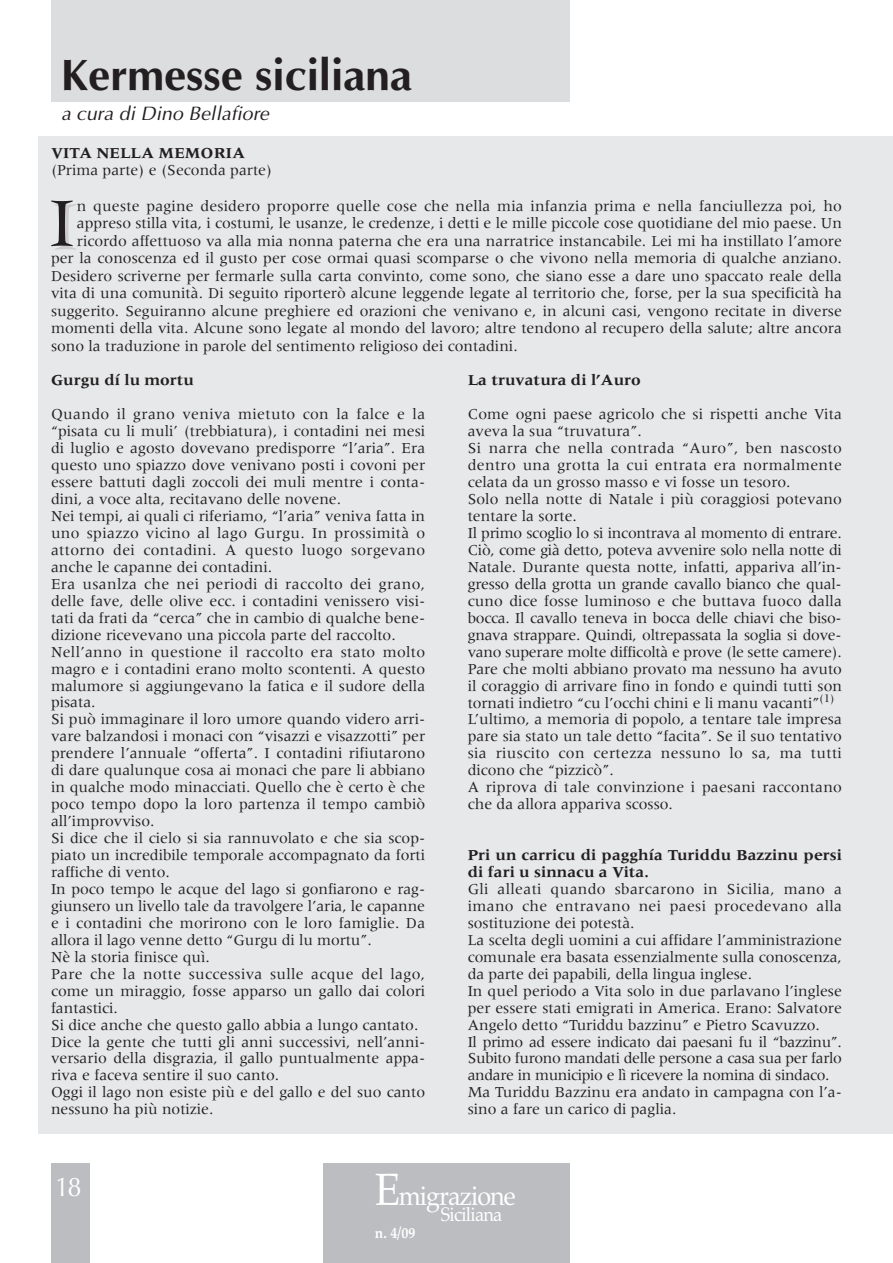
<style>
.page{position:relative;width:893px;height:1263px;background:#fff}
.page>*{position:absolute;margin:0;border:0;box-sizing:border-box;transform-origin:0 0}
.t1{font:71.1px "Meridien";color:#231f20}
.t2{font:700 44.25px "Optima";color:#231f20}
.t3{font:27px "Palatino";letter-spacing:-.04em;color:#fff;scale:.93 1}
.t4{font:27px "Optima";color:#fff;scale:.94 1}
.t5{font:italic 19.5px "Optima";letter-spacing:.005em;color:#231f20}
.t6{font:19.5px "Palatino";letter-spacing:-.04em;color:#fff;scale:.93 1}
.t7{font:15.75px/17px "Meridien";color:#231f20}
.t8{font:15.75px/33.9px "Meridien";letter-spacing:.02em;color:#231f20}
.t9{font:700 15px "Palatino";color:#fff;scale:.93 1}
.s1{font-weight:700}
.s2{font-size:45px}
</style>
<div class="page">
<div style="left:38px;top:136px;width:855px;height:997px;background:#e7e8e9"></div>
<div style="left:323px;top:1163px;width:247px;height:100px;background:#bcbdc0"></div>
<div style="left:51px;top:1163px;width:38px;height:100px;background:#bcbdc0"></div>
<div style="left:51px;top:0;width:519px;height:102px;background:#dcdddf"></div>
<p class="t2" style="left:61px;top:49px;width:353px">Kermesse siciliana</p>
<p class="t5" style="left:61px;top:102px;width:210px">a cura di Dino Bellafiore</p>
<p class="t7" style="left:51px;top:146px;width:223px"><span class="s1">VITA NELLA MEMORIA </span>(Prima parte) e (Seconda parte)</p>
<p class="t1" style="left:50px;top:197px;width:25px">I</p>
<p class="t7" style="left:77px;top:198px;width:766px">n queste pagine desidero proporre quelle cose che nella mia infanzia prima e nella fanciullezza poi, ho</p>
<p class="t7" style="left:77px;top:216px;width:767px">appreso stilla vita, i costumi, le usanze, le credenze, i detti e le mille piccole cose quotidiane del mio paese. Un</p>
<p class="t7" style="left:77px;top:233px;width:766px">ricordo affettuoso va alla mia nonna paterna che era una narratrice instancabile. Lei mi ha instillato l’amore</p>
<p class="t7" style="left:51px;top:251px;width:792px">per la conoscenza ed il gusto per cose ormai quasi scomparse o che vivono nella memoria di qualche anziano.</p>
<p class="t7" style="left:51px;top:268px;width:792px">Desidero scriverne per fermarle sulla carta convinto, come sono, che siano esse a dare uno spaccato reale della</p>
<p class="t7" style="left:51px;top:286px;width:792px">vita di una comunità. Di seguito riporterò alcune leggende legate al territorio che, forse, per la sua specificità ha</p>
<p class="t7" style="left:51px;top:304px;width:792px">suggerito. Seguiranno alcune preghiere ed orazioni che venivano e, in alcuni casi, vengono recitate in diverse</p>
<p class="t7" style="left:51px;top:321px;width:792px">momenti della vita. Alcune sono legate al mondo del lavoro; altre tendono al recupero della salute; altre ancora</p>
<p class="t7" style="left:51px;top:339px;width:468px">sono la traduzione in parole del sentimento religioso dei contadini.</p>
<p class="t8" style="left:51px;top:365px;width:376px"><span class="s1">Gurgu dí lu mortu<br></span>Quando il grano veniva mietuto con la falce e la</p>
<p class="t7" style="left:51px;top:424px;width:376px">“pisata cu li muli’ (trebbiatura), i contadini nei mesi di luglio e agosto dovevano predisporre “l’aria”. Era questo uno spiazzo dove venivano posti i covoni per essere battuti dagli zoccoli dei muli mentre i conta&shy;dini, a voce alta, recitavano delle novene.<br>Nei tempi, ai quali ci riferiamo, “l’aria” veniva fatta in uno spiazzo vicino al lago Gurgu. In prossimità o attorno dei contadini. A questo luogo sorgevano anche le capanne dei contadini.<br>Era usanlza che nei periodi di raccolto dei grano, delle fave, delle olive ecc. i contadini venissero visi&shy;tati da frati da “cerca” che in cambio di qualche bene&shy;dizione ricevevano una piccola parte del raccolto.<br>Nell’anno in questione il raccolto era stato molto magro e i contadini erano molto scontenti. A questo malumore si aggiungevano la fatica e il sudore della pisata.<br>Si può immaginare il loro umore quando videro arri&shy;vare balzandosi i monaci con “visazzi e visazzotti” per prendere l’annuale “offerta”. I contadini rifiutarono di dare qualunque cosa ai monaci che pare li abbiano in qualche modo minacciati. Quello che è certo è che poco tempo dopo la loro partenza il tempo cambiò all’improvviso.<br>Si dice che il cielo si sia rannuvolato e che sia scop&shy;piato un incredibile temporale accompagnato da forti raffiche di vento.<br>In poco tempo le acque del lago si gonfiarono e rag&shy;giunsero un livello tale da travolgere l’aria, le capanne e i contadini che morirono con le loro famiglie. Da allora il lago venne detto “Gurgu di lu mortu”.<br>Nè la storia finisce quì.<br>Pare che la notte successiva sulle acque del lago, come un miraggio, fosse apparso un gallo dai colori fantastici.<br>Si dice anche che questo gallo abbia a lungo cantato.<br>Dice la gente che tutti gli anni successivi, nell’anni&shy;versario della disgrazia, il gallo puntualmente appa&shy;riva e faceva sentire il suo canto.<br>Oggi il lago non esiste più e del gallo e del suo canto nessuno ha più notizie.</p>
<p class="t7" style="left:468px;top:365px;width:376px;line-height:33.9px"><span class="s1">La truvatura di l’Auro<br></span>Come ogni paese agricolo che si rispetti anche Vita</p>
<p class="t7" style="left:468px;top:424px;width:376px">aveva la sua “truvatura”.<br>Si narra che nella contrada “Auro”, ben nascosto dentro una grotta la cui entrata era normalmente celata da un grosso masso e vi fosse un tesoro.<br>Solo nella notte di Natale i più coraggiosi potevano tentare la sorte.<br>Il primo scoglio lo si incontrava al momento di entrare.<br>Ciò, come già detto, poteva avvenire solo nella notte di Natale. Durante questa notte, infatti, appariva all’in&shy;gresso della grotta un grande cavallo bianco che qual&shy;cuno dice fosse luminoso e che buttava fuoco dalla bocca. Il cavallo teneva in bocca delle chiavi che biso&shy;gnava strappare. Quindi, oltrepassata la soglia si dove&shy;vano superare molte difficoltà e prove (le sette camere).<br>Pare che molti abbiano provato ma nessuno ha avuto il coraggio di arrivare fino in fondo e quindi tutti son tornati indietro “cu l’occhi chini e li manu vacanti”<sup>(1)<br></sup>L’ultimo, a memoria di popolo, a tentare tale impresa pare sia stato un tale detto “facita”. Se il suo tentativo sia riuscito con certezza nessuno lo sa, ma tutti dicono che “pizzicò”.<br>A riprova di tale convinzione i paesani raccontano che da allora appariva scosso.</p>
<p class="t7" style="left:468px;top:848px;width:376px"><span class="s1">Pri un carricu di pagghía Turiddu Bazzinu persi di fari u sinnacu a Vita.<br></span>Gli alleati quando sbarcarono in Sicilia, mano a imano che entravano nei paesi procedevano alla sostituzione dei potestà.<br>La scelta degli uomini a cui affidare l’amministrazione comunale era basata essenzialmente sulla conoscenza, da parte dei papabili, della lingua inglese.<br>In quel periodo a Vita solo in due parlavano l’inglese per essere stati emigrati in America. Erano: Salvatore Angelo detto “Turiddu bazzinu” e Pietro Scavuzzo.<br>Il primo ad essere indicato dai paesani fu il “bazzinu”.<br>Subito furono mandati delle persone a casa sua per farlo andare in municipio e lì ricevere la nomina di sindaco.<br>Ma Turiddu Bazzinu era andato in campagna con l’a&shy;sino a fare un carico di paglia.</p>
<p class="t4" style="left:55px;top:1171px;width:30px">18</p>
<p class="t3" style="left:375px;top:1180px;width:153px"><span class="s2">E</span>migrazione</p>
<p class="t6" style="left:441px;top:1203px;width:68px">Siciliana</p>
<p class="t9" style="left:375px;top:1224px;width:45px">n. 4/09</p>
</div>
